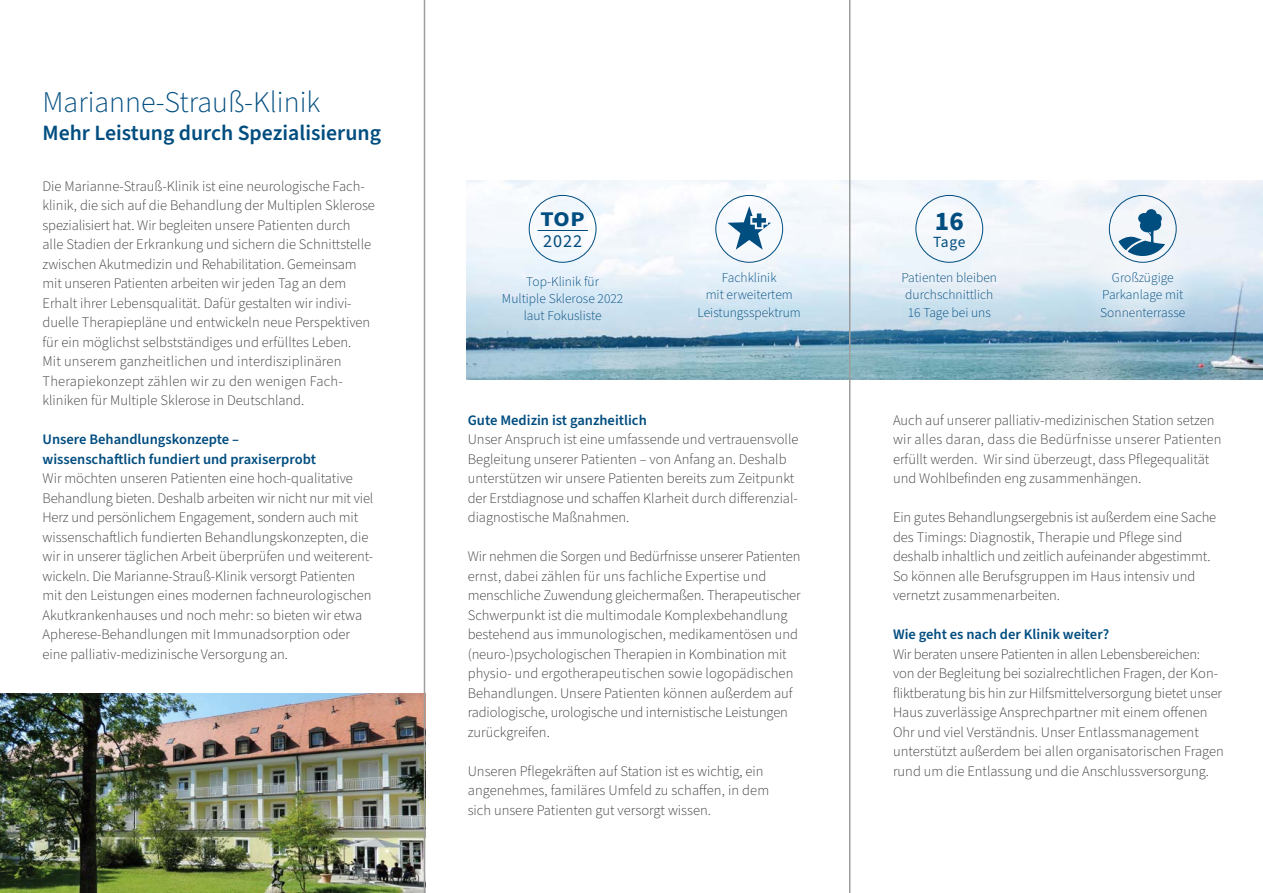
<style>
.page{position:relative;width:1263px;height:893px;background:#fff}
.page>*{position:absolute;margin:0;border:0;box-sizing:border-box;transform-origin:0 0}
.t1{font:300 30px "Source Sans Pro";color:#004d80}
.t2{font:700 27px "Source Sans Pro";color:#004d80}
.t3{font:600 21.75px "Source Sans Pro";color:#004d80}
.t4{font:700 21px "Source Sans Pro";color:#004d80;scale:1.13 1}
.t5{font:18.15px "Source Sans Pro";color:#004d80}
.t6{font:15.6px "Source Sans Pro";color:#004d80}
.t7{font:300 14.55px/19.5px "Source Sans Pro";color:#3c3c3b}
.t8{font:600 14.55px/19.5px "Source Sans Pro";color:#004d80}
.t9{font:300 13.5px/17.2px "Source Sans Pro";color:#004d80;text-align:center}
</style>
<div class="page">
<img style="left:467px;top:180px;width:796px;height:200px">
<div style="left:529px;top:195px;width:67px;height:67px;background:#f6f8fd;border-radius:50%"></div>
<div style="left:529px;top:195px;width:67px;height:68px;border:1px solid #004d80;border-radius:50%"></div>
<hr style="left:538px;top:230px;width:50px;height:1px;background:#004d80">
<div style="left:916px;top:195px;width:67px;height:67px;background:#f4f7fb;border-radius:50%"></div>
<div style="left:915px;top:195px;width:68px;height:68px;border:1px solid #004d80;border-radius:50%"></div>
<svg style="left:716px;top:195px;width:67px;height:67px;fill:#f6f9fc"></svg>
<div style="left:715px;top:195px;width:68px;height:68px;border:1px solid #004d80;border-radius:50%"></div>
<svg style="left:727px;top:206px;width:44px;height:44px"></svg>
<img style="left:0;top:693px;width:424px;height:200px">
<svg style="left:1082px;top:229px;width:114px;height:114px"></svg>
<svg style="left:1109px;top:195px;width:67px;height:67px"></svg>
<div style="left:1109px;top:195px;width:67px;height:68px;border:1px solid #004d80;border-radius:50%"></div>
<svg style="left:1118px;top:209px;width:47px;height:47px"></svg>
<hr style="left:424px;top:0;width:1px;height:893px;background:#9d9d9c">
<hr style="left:849px;top:0;width:1px;height:893px;background:#9d9d9c">
<h1 class="t1" style="left:43px;top:82px;width:279px">Marianne-Strauß-Klinik</h1>
<h3 class="t3" style="left:43px;top:119px;width:340px">Mehr Leistung durch Spezialisierung</h3>
<p class="t7" style="left:43px;top:176px;width:334px">Die Marianne-Strauß-Klinik ist eine neurologische Fach&shy;klinik, die sich auf die Behandlung der Multiplen Sklerose spezialisiert hat. Wir begleiten unsere Patienten durch alle Stadien der Erkrankung und sichern die Schnittstelle zwischen Akutmedizin und Rehabilitation. Gemeinsam mit unseren Patienten arbeiten wir jeden Tag an dem Erhalt ihrer Lebensqualität. Dafür gestalten wir indivi&shy;duelle Therapiepläne und entwickeln neue Perspektiven für ein möglichst selbstständiges und erfülltes Leben.<br>Mit unserem ganzheitlichen und interdisziplinären Therapiekonzept zählen wir zu den wenigen Fach&shy;kliniken für Multiple Sklerose in Deutschland.</p>
<p class="t8" style="left:43px;top:430px;width:275px">Unsere Behandlungskonzepte – wissenschaftlich fundiert und praxiserprobt</p>
<p class="t7" style="left:43px;top:469px;width:332px">Wir möchten unseren Patienten eine hoch-qualitative Behandlung bieten. Deshalb arbeiten wir nicht nur mit viel Herz und persönlichem Engagement, sondern auch mit wissenschaftlich fundierten Behandlungskonzepten, die wir in unserer täglichen Arbeit überprüfen und weiterent&shy;wickeln. Die Marianne-Strauß-Klinik versorgt Patienten mit den Leistungen eines modernen fachneurologischen Akutkrankenhauses und noch mehr: so bieten wir etwa Apherese-Behandlungen mit Immunadsorption oder eine palliativ-medizinische Versorgung an.</p>
<h3 class="t4" style="left:540px;top:205px;width:41px">TOP</h3>
<p class="t5" style="left:543px;top:229px;width:40px">2022</p>
<p class="t9" style="left:502px;top:273px;width:123px">Top-Klinik für<br>Multiple Sklerose 2022 laut Fokusliste</p>
<h2 class="t2" style="left:935px;top:202px;width:30px">16</h2>
<p class="t6" style="left:933px;top:231px;width:34px">Tage</p>
<p class="t9" style="left:901px;top:269px;width:97px;text-align:left">Patienten bleiben durchschnittlich<br>16 Tage bei uns</p>
<p class="t9" style="left:698px;top:269px;width:105px">Fachklinik<br>mit erweitertem<br>Leistungsspektrum</p>
<p class="t9" style="left:1100px;top:269px;width:86px">Großzügige<br>Parkanlage mit<br>Sonnenterrasse</p>
<p class="t8" style="left:468px;top:410px;width:181px">Gute Medizin ist ganzheitlich</p>
<p class="t7" style="left:468px;top:430px;width:332px">Unser Anspruch ist eine umfassende und vertrauensvolle Begleitung unserer Patienten – von Anfang an. Deshalb unterstützen wir unsere Patienten bereits zum Zeitpunkt der Erstdiagnose und schaffen Klarheit durch differenzial&shy;diagnostische Maßnahmen.</p>
<p class="t7" style="left:468px;top:547px;width:334px">Wir nehmen die Sorgen und Bedürfnisse unserer Patienten ernst, dabei zählen für uns fachliche Expertise und menschliche Zuwendung gleichermaßen. Therapeutischer Schwerpunkt ist die multimodale Komplexbehandlung bestehend aus immunologischen, medikamentösen und (neuro-)psychologischen Therapien in Kombination mit physio- und ergotherapeutischen sowie logopädischen Behandlungen. Unsere Patienten können außerdem auf radiologische, urologische und internistische Leistungen zurückgreifen.</p>
<p class="t7" style="left:468px;top:761px;width:303px">Unseren Pflegekräften auf Station ist es wichtig, ein angenehmes, familäres Umfeld zu schaffen, in dem sich unsere Patienten gut versorgt wissen.</p>
<p class="t7" style="left:893px;top:410px;width:330px">Auch auf unserer palliativ-medizinischen Station setzen wir alles daran, dass die Bedürfnisse unserer Patienten erfüllt werden. Wir sind überzeugt, dass Pflegequalität und Wohlbefinden eng zusammenhängen.</p>
<p class="t7" style="left:893px;top:508px;width:325px">Ein gutes Behandlungsergebnis ist außerdem eine Sache des Timings: Diagnostik, Therapie und Pflege sind deshalb inhaltlich und zeitlich aufeinander abgestimmt.<br>So können alle Berufsgruppen im Haus intensiv und vernetzt zusammenarbeiten.</p>
<p class="t8" style="left:893px;top:625px;width:218px">Wie geht es nach der Klinik weiter?</p>
<p class="t7" style="left:893px;top:644px;width:332px">Wir beraten unsere Patienten in allen Lebensbereichen: von der Begleitung bei sozialrechtlichen Fragen, der Kon&shy;fliktberatung bis hin zur Hilfsmittelversorgung bietet unser Haus zuverlässige Ansprechpartner mit einem offenen Ohr und viel Verständnis. Unser Entlassmanagement unterstützt außerdem bei allen organisatorischen Fragen rund um die Entlassung und die Anschlussversorgung.</p>
</div>
